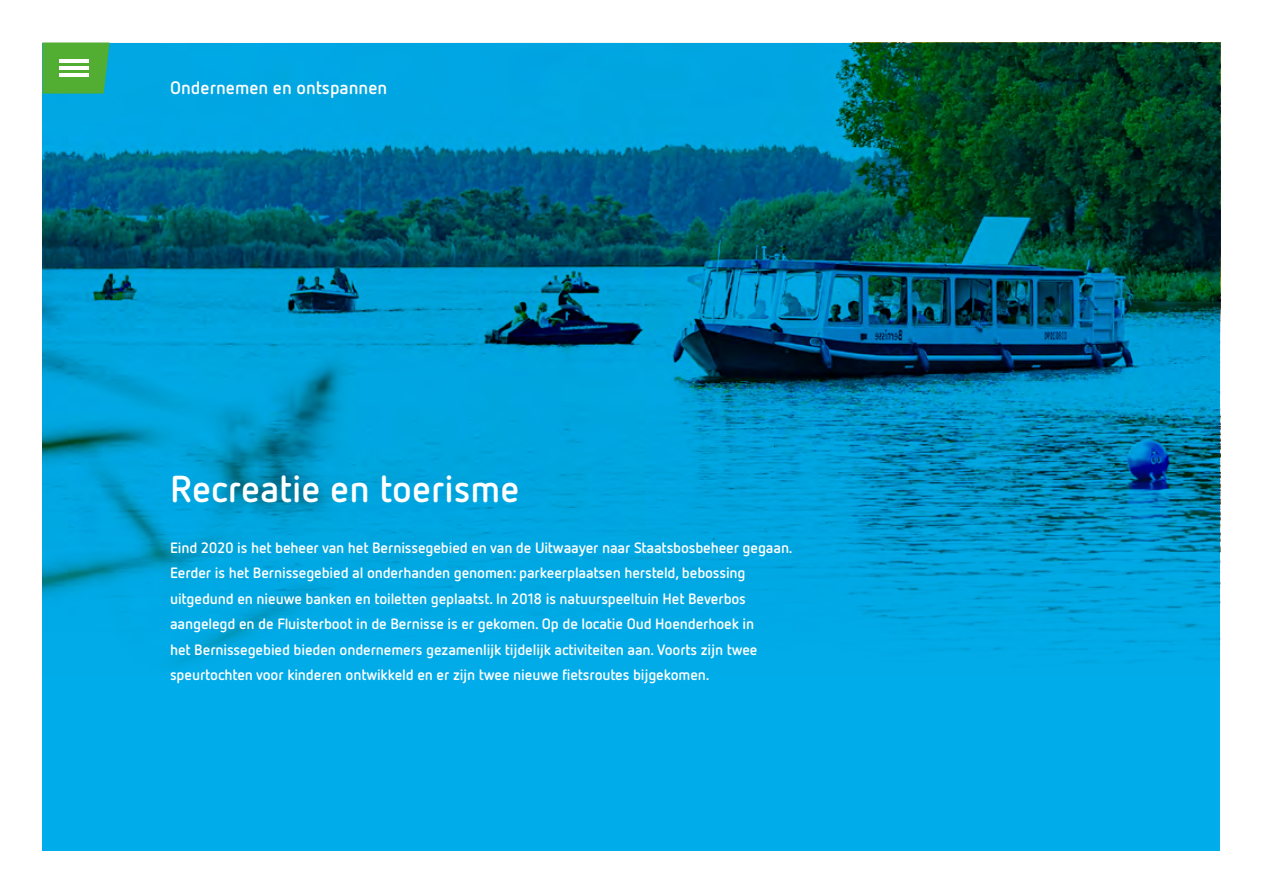
<style>
.page{position:relative;width:1263px;height:893px;background:#fff}
.page>*{position:absolute;margin:0;border:0;box-sizing:border-box;transform-origin:0 0}
.t1{font:700 37.5px "Netto OT";color:#fff}
.t2{font:700 18px "Netto OT";color:#fff}
.t3{font:700 15px/25.5px "Netto OT";letter-spacing:-.01em;color:#fff}
</style>
<div class="page">
<div style="left:43px;top:43px;width:1177px;height:807px;background:#00ace9"></div>
<img style="left:43px;top:43px;width:1177px;height:622px">
<svg style="left:43px;top:43px;width:66px;height:51px"></svg>
<hr style="left:60px;top:59px;width:29px;height:4px;background:#fff">
<hr style="left:60px;top:66px;width:29px;height:4px;background:#fff">
<hr style="left:60px;top:73px;width:29px;height:4px;background:#fff">
<p class="t2" style="left:170px;top:76px;width:219px">Ondernemen en ontspannen</p>
<h1 class="t1" style="left:170px;top:465px;width:351px">Recreatie en toerisme</h1>
<p class="t3" style="left:170px;top:534px;width:624px">Eind 2020 is het beheer van het Bernissegebied en van de Uitwaayer naar Staatsbosbeheer gegaan.<br>Eerder is het Bernissegebied al onderhanden genomen: parkeerplaatsen hersteld, bebossing uitgedund en nieuwe banken en toiletten geplaatst. In 2018 is natuurspeeltuin Het Beverbos aangelegd en de Fluisterboot in de Bernisse is er gekomen. Op de locatie Oud Hoenderhoek in<br>het Bernissegebied bieden ondernemers gezamenlijk tijdelijk activiteiten aan. Voorts zijn twee speurtochten voor kinderen ontwikkeld en er zijn twee nieuwe fietsroutes bijgekomen.</p>
</div>
